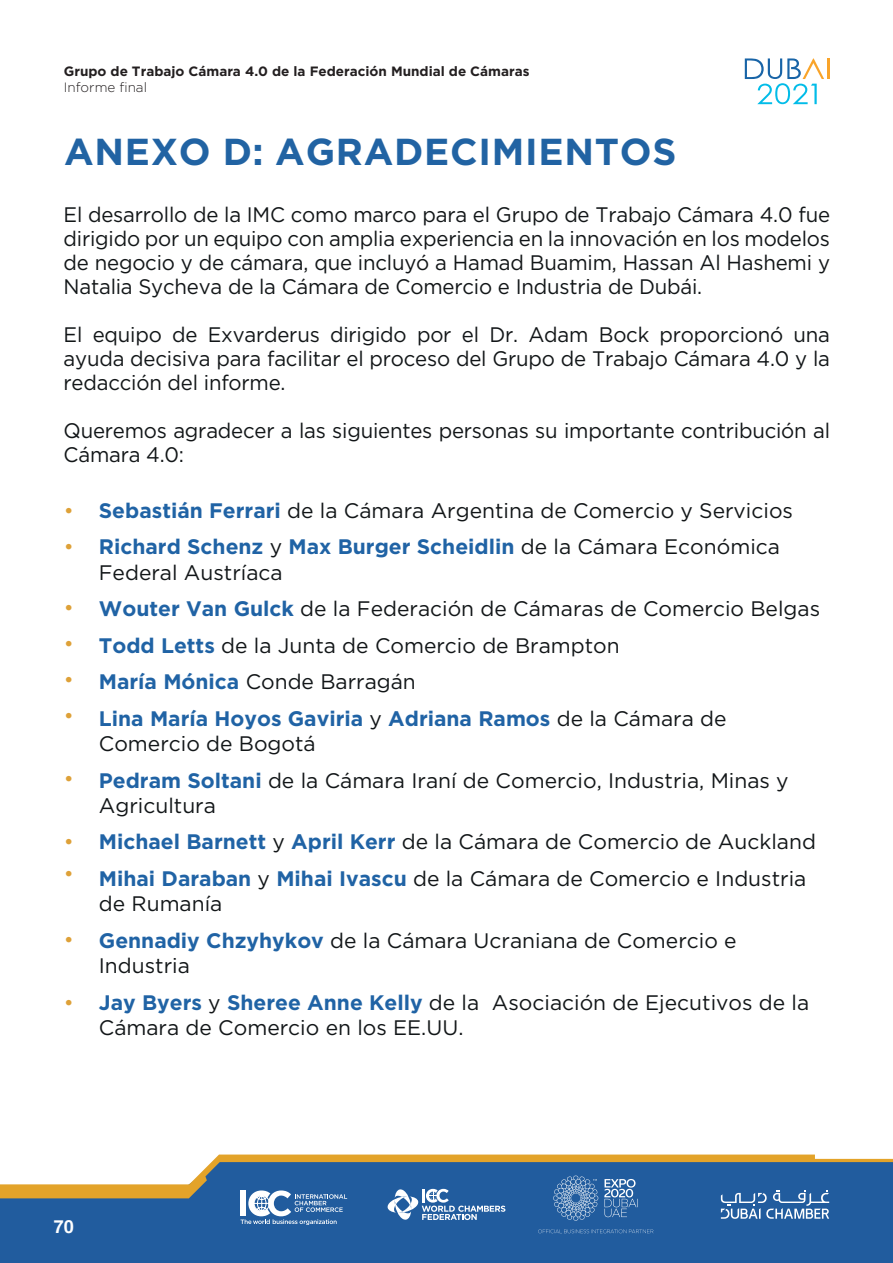
<style>
.page{position:relative;width:893px;height:1263px;background:#fff}
.page>*{position:absolute;margin:0;border:0;box-sizing:border-box;transform-origin:0 0}
.t1{font:700 37.5px "Gotham Pro";letter-spacing:.02em;color:#2163a3}
.t2{font:21px/24px "Gotham Pro";color:#121618}
.t3{font:700 21px/25.2px "Gotham Pro";color:#2063a5}
.t4{font:21px "Gotham Pro";color:#dea138}
.t5{font:700 18px "Helvetica";color:#fff}
.t6{font:700 13.5px "Gotham Pro";color:#231f20}
.t7{font:300 13.5px "Gotham Pro";color:#231f20}
.s1{font-weight:700;color:#2063a5}
.s2{font-weight:400;color:#121618}
</style>
<div class="page">
<div style="left:0;top:1233px;width:893px;height:30px;background:#215c9e"></div>
<svg style="left:0;top:1154px;width:893px;height:79px;background:#577c9f"></svg>
<hr style="left:827px;top:58px;width:2px;height:21px;background:#f9a42a">
<svg style="left:745px;top:58px;width:79px;height:46px"></svg>
<p class="t6" style="left:64px;top:63px;width:467px">Grupo de Trabajo Cámara 4.0 de la Federación Mundial de Cámaras</p>
<p class="t7" style="left:64px;top:80px;width:85px">Informe final</p>
<p class="t1" style="left:64px;top:130px;width:614px">ANEXO D: AGRADECIMIENTOS</p>
<p class="t2" style="left:64px;top:203px;width:768px;text-align:justify">El desarrollo de la IMC como marco para el Grupo de Trabajo Cámara 4.0 fue dirigido por un equipo con amplia experiencia en la innovación en los modelos de negocio y de cámara, que incluyó a Hamad Buamim, Hassan Al Hashemi y Natalia Sycheva de la Cámara de Comercio e Industria de Dubái.</p>
<p class="t2" style="left:64px;top:323px;width:768px;text-align:justify">El equipo de Exvarderus dirigido por el Dr. Adam Bock proporcionó una ayuda decisiva para facilitar el proceso del Grupo de Trabajo Cámara 4.0 y la redacción del informe.</p>
<p class="t2" style="left:64px;top:419px;width:768px">Queremos agradecer a las siguientes personas su importante contribución al<br>Cámara 4.0:</p>
<p class="t2" style="left:99px;top:498px;width:696px"><span class="s1">Sebastián Ferrari</span> de la Cámara Argentina de Comercio y Servicios</p>
<p class="t2" style="left:99px;top:534px;width:683px;line-height:25.2px"><span class="s1">Richard Schenz</span> y <span class="s1">Max Burger Scheidlin</span> de la Cámara Económica<br>Federal Austríaca</p>
<p class="t2" style="left:99px;top:597px;width:723px"><span class="s1">Wouter Van Gulck</span> de la Federación de Cámaras de Comercio Belgas</p>
<p class="t2" style="left:99px;top:633px;width:522px"><span class="s1">Todd Letts</span> de la Junta de Comercio de Brampton</p>
<p class="t2" style="left:99px;top:670px;width:319px"><span class="s1">María Mónica</span> Conde Barragán</p>
<p class="t3" style="left:99px;top:705px;width:629px">Lina María Hoyos Gaviria <span class="s2">y</span> Adriana Ramos <span class="s2">de la Cámara de<br>Comercio de Bogotá</span></p>
<p class="t2" style="left:99px;top:768px;width:691px;line-height:25.2px"><span class="s1">Pedram Soltani</span> de la Cámara Iraní de Comercio, Industria, Minas y<br>Agricultura</p>
<p class="t2" style="left:99px;top:830px;width:719px"><span class="s1">Michael Barnett</span> y <span class="s1">April Kerr</span> de la Cámara de Comercio de Auckland</p>
<p class="t2" style="left:99px;top:866px;width:709px;line-height:25.2px"><span class="s1">Mihai Daraban</span> y <span class="s1">Mihai Ivascu</span> de la Cámara de Comercio e Industria de Rumanía</p>
<p class="t2" style="left:99px;top:928px;width:639px;line-height:25.2px"><span class="s1">Gennadiy Chzyhykov</span> de la Cámara Ucraniana de Comercio e<br>Industria</p>
<p class="t2" style="left:99px;top:989px;width:712px;line-height:25.2px"><span class="s1">Jay Byers</span> y <span class="s1">Sheree Anne Kelly</span> de la Asociación de Ejecutivos de la<br>Cámara de Comercio en los EE.UU.</p>
<p class="t4" style="left:64px;top:499px;width:12px">•</p>
<p class="t4" style="left:64px;top:535px;width:12px">•</p>
<p class="t4" style="left:64px;top:596px;width:12px">•</p>
<p class="t4" style="left:64px;top:632px;width:12px">•</p>
<p class="t4" style="left:64px;top:668px;width:12px">•</p>
<p class="t4" style="left:64px;top:704px;width:12px">•</p>
<p class="t4" style="left:64px;top:767px;width:12px">•</p>
<p class="t4" style="left:64px;top:830px;width:12px">•</p>
<p class="t4" style="left:64px;top:862px;width:12px">•</p>
<p class="t4" style="left:64px;top:928px;width:12px">•</p>
<p class="t4" style="left:64px;top:991px;width:12px">•</p>
<p class="t5" style="left:54px;top:1215px;width:22px">70</p>
</div>
